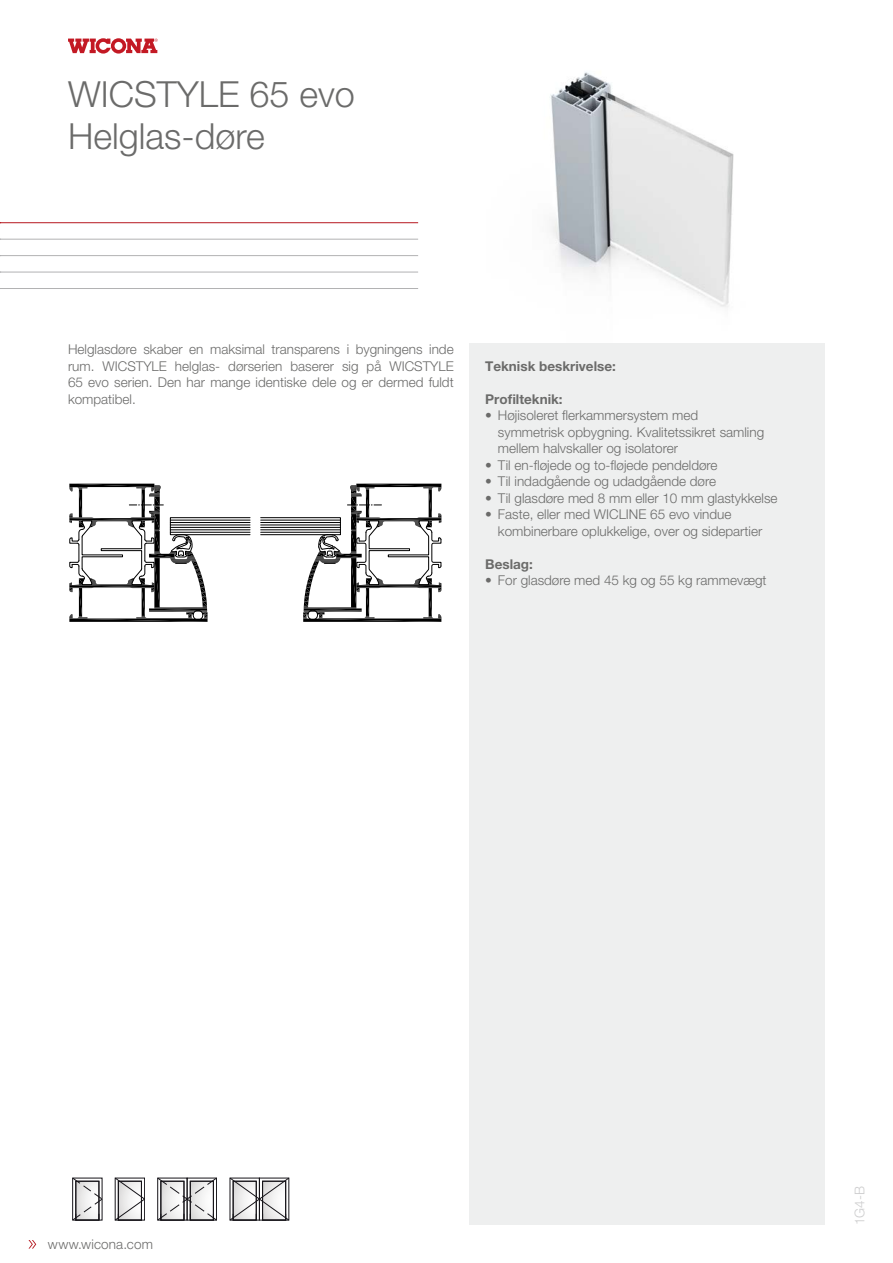
<style>
.page{position:relative;width:893px;height:1263px;background:#fff}
.page>*{position:absolute;margin:0;border:0;box-sizing:border-box;transform-origin:0 0}
.t1{font:300 36px/42px "Helvetica Neue LT Pro";color:#6b6b6a}
.t2{font:300 13.5px/16.5px "Helvetica Neue LT Pro";color:#6b6b6a}
.t3{font:700 13.5px "Helvetica Neue LT Pro";color:#6b6b6a}
.t4{font:300 13.5px "Helvetica Neue LT Pro";color:#cdcdce}
</style>
<div class="page">
<svg style="left:68px;top:38px;width:90px;height:16px"></svg>
<hr style="left:0;top:222px;width:418px;height:1px;background:#b6181f">
<hr style="left:0;top:239px;width:418px;height:1px;background:#b2b2b3">
<hr style="left:0;top:255px;width:418px;height:1px;background:#b2b2b3">
<hr style="left:0;top:272px;width:418px;height:1px;background:#b2b2b3">
<hr style="left:0;top:288px;width:418px;height:1px;background:#b2b2b3">
<img style="left:550px;top:72px;width:184px;height:235px">
<div style="left:469px;top:343px;width:356px;height:882px;background:#eeefef"></div>
<div style="left:170px;top:517px;width:80px;height:18px;border:1px solid #000"></div>
<hr style="left:170px;top:532px;width:80px;height:1px;background:#000">
<hr style="left:170px;top:529px;width:80px;height:1px;background:#000">
<hr style="left:170px;top:527px;width:80px;height:1px;background:#000">
<hr style="left:170px;top:525px;width:80px;height:1px;background:#000">
<hr style="left:170px;top:522px;width:80px;height:1px;background:#000">
<hr style="left:170px;top:520px;width:80px;height:1px;background:#000">
<div style="left:260px;top:517px;width:81px;height:18px;border:1px solid #000"></div>
<hr style="left:261px;top:532px;width:79px;height:1px;background:#000">
<hr style="left:261px;top:529px;width:79px;height:1px;background:#000">
<hr style="left:261px;top:527px;width:79px;height:1px;background:#000">
<hr style="left:261px;top:525px;width:79px;height:1px;background:#000">
<hr style="left:261px;top:522px;width:79px;height:1px;background:#000">
<hr style="left:261px;top:520px;width:79px;height:1px;background:#000">
<svg style="left:69px;top:484px;width:139px;height:138px"></svg>
<svg style="left:303px;top:484px;width:138px;height:138px"></svg>
<svg style="left:72px;top:1178px;width:30px;height:42px"></svg>
<svg style="left:115px;top:1178px;width:30px;height:42px"></svg>
<svg style="left:157px;top:1178px;width:60px;height:42px"></svg>
<svg style="left:230px;top:1178px;width:59px;height:42px"></svg>
<svg style="left:28px;top:1240px;width:8px;height:8px"></svg>
<h1 class="t1" style="left:68px;top:72px;width:288px">WICSTYLE 65 evo<br>Helglas-døre</h1>
<p class="t2" style="left:68px;top:341px;width:387px;text-align:justify">Helglasdøre skaber en maksimal transparens i bygningens inde rum. WICSTYLE helglas- dørserien baserer sig på WICSTYLE 65 evo serien. Den har mange identiske dele og er dermed fuldt kompatibel.</p>
<p class="t3" style="left:485px;top:358px;width:132px">Teknisk beskrivelse:</p>
<p class="t3" style="left:485px;top:391px;width:79px">Profilteknik:</p>
<p class="t2" style="left:498px;top:407px;width:268px;text-indent:-13px">• Højisoleret flerkammersystem med symmetrisk opbygning. Kvalitetssikret samling mellem halvskaller og isolatorer</p>
<p class="t2" style="left:485px;top:456px;width:234px">• Til en-fløjede og to-fløjede pendeldøre</p>
<p class="t2" style="left:485px;top:473px;width:232px">• Til indadgående og udadgående døre</p>
<p class="t2" style="left:485px;top:489px;width:294px">• Til glasdøre med 8 mm eller 10 mm glastykkelse</p>
<p class="t2" style="left:498px;top:506px;width:266px;text-indent:-13px">• Faste, eller med WICLINE 65 evo vindue kombinerbare oplukkelige, over og sidepartier</p>
<p class="t3" style="left:485px;top:556px;width:49px">Beslag:</p>
<p class="t2" style="left:485px;top:572px;width:283px">• For glasdøre med 45 kg og 55 kg rammevægt</p>
<p class="t2" style="left:48px;top:1235px;width:107px">www.wicona.com</p>
<p class="t4" style="left:851px;top:1225px;width:40px;rotate:-90deg">1G4-B</p>
</div>
